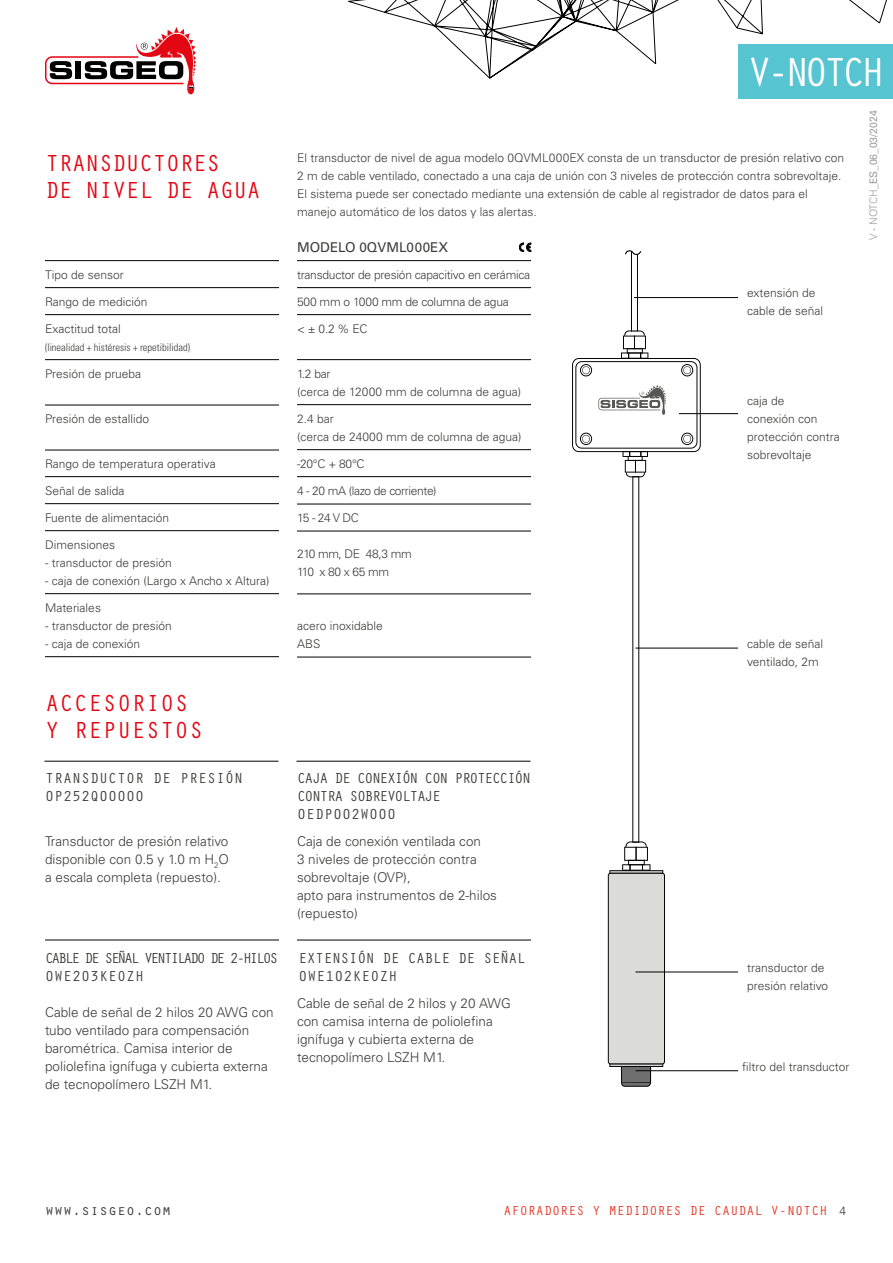
<style>
.page{position:relative;width:893px;height:1263px;background:#fff}
.page>*{position:absolute;margin:0;border:0;box-sizing:border-box;transform-origin:0 0}
.t1{font:42px "Orator Std";letter-spacing:-.15em;color:#fff}
.t2{font:24px/27px "Orator Std";letter-spacing:-.04em;color:#e30613}
.t3{font:24px/27px "Orator Std";color:#e30613}
.t4{font:15px/18px "Orator Std";letter-spacing:-.1em;color:#3c3c3b}
.t5{font:15px/18px "Orator Std";color:#3c3c3b}
.t6{font:15px/18px "Orator Std";letter-spacing:-.16em;color:#3c3c3b}
.t7{font:15px/18px "Orator Std";letter-spacing:-.04em;color:#3c3c3b}
.t8{font:300 13.5px/18px "Univers LT Std";color:#3c3c3b}
.t9{font:13.5px "Orator Std";color:#e63323}
.t10{font:13.5px "Univers LT Std";color:#3c3c3b}
.t11{font:300 12px/18px "Univers LT Std";color:#3c3c3b}
.t12{font:300 12px "Univers LT Std";letter-spacing:-.02em;color:#3c3c3b}
.t13{font:300 12px/18px "Univers LT Std";letter-spacing:-.03em;color:#3c3c3b}
.t14{font:300 condensed 10.5px "Univers LT Std";color:#3c3c3b}
.t15{font:10.5px "Univers LT Std";color:#9d9d9c}
.s1{font-family:"Univers LT";font-weight:300}
.s2{font-family:"Univers LT";font-weight:300;font-size:12px;color:#3c3c3b}
</style>
<div class="page">
<svg style="left:348px;top:0;width:545px;height:78px"></svg>
<div style="left:738px;top:45px;width:155px;height:54px;background:#57c4d1"></div>
<svg style="left:45px;top:27px;width:151px;height:68px"></svg>
<hr style="left:45px;top:260px;width:234px;height:1px;background:#000">
<hr style="left:45px;top:287px;width:234px;height:1px;background:#000">
<hr style="left:45px;top:314px;width:234px;height:1px;background:#000">
<hr style="left:45px;top:359px;width:234px;height:1px;background:#000">
<hr style="left:45px;top:405px;width:234px;height:1px;background:#000">
<hr style="left:45px;top:450px;width:234px;height:1px;background:#000">
<hr style="left:45px;top:476px;width:234px;height:1px;background:#000">
<hr style="left:45px;top:503px;width:234px;height:1px;background:#000">
<hr style="left:45px;top:530px;width:234px;height:1px;background:#000">
<hr style="left:45px;top:593px;width:234px;height:1px;background:#000">
<hr style="left:45px;top:656px;width:234px;height:1px;background:#000">
<hr style="left:297px;top:260px;width:234px;height:1px;background:#000">
<hr style="left:297px;top:287px;width:234px;height:1px;background:#000">
<hr style="left:297px;top:314px;width:234px;height:1px;background:#000">
<hr style="left:297px;top:359px;width:234px;height:1px;background:#000">
<hr style="left:297px;top:404px;width:234px;height:1px;background:#000">
<hr style="left:297px;top:449px;width:234px;height:1px;background:#000">
<hr style="left:297px;top:476px;width:234px;height:1px;background:#000">
<hr style="left:297px;top:504px;width:234px;height:1px;background:#000">
<hr style="left:297px;top:531px;width:234px;height:1px;background:#000">
<hr style="left:297px;top:594px;width:234px;height:1px;background:#000">
<hr style="left:297px;top:657px;width:234px;height:1px;background:#000">
<svg style="left:519px;top:243px;width:12px;height:9px"></svg>
<hr style="left:44px;top:761px;width:234px;height:1px;background:#000">
<hr style="left:45px;top:940px;width:234px;height:1px;background:#000">
<hr style="left:296px;top:761px;width:234px;height:1px;background:#000">
<hr style="left:297px;top:940px;width:234px;height:1px;background:#000">
<hr style="left:635px;top:648px;width:103px;height:1px;background:#000">
<svg style="left:572px;top:250px;width:129px;height:837px"></svg>
<hr style="left:634px;top:297px;width:104px;height:1px;background:#000">
<hr style="left:679px;top:413px;width:59px;height:1px;background:#000">
<hr style="left:635px;top:972px;width:103px;height:1px;background:#000">
<hr style="left:635px;top:1070px;width:103px;height:1px;background:#000">
<h1 class="t1" style="left:747px;top:42px;width:140px">V-NOTCH</h1>
<h2 class="t2" style="left:45px;top:148px;width:217px">TRANSDUCTORES<br>DE NIVEL DE AGUA</h2>
<p class="t11" style="left:297px;top:149px;width:549px">El transductor de nivel de agua modelo 0QVML000EX consta de un transductor de presión relativo con 2 m de cable ventilado, conectado a una caja de unión con 3 niveles de protección contra sobrevoltaje.<br>El sistema puede ser conectado mediante una extensión de cable al registrador de datos para el manejo automático de los datos y las alertas.</p>
<p class="t11" style="left:45px;top:266px;width:80px">Tipo de sensor</p>
<p class="t11" style="left:45px;top:293px;width:104px">Rango de medición</p>
<p class="t11" style="left:45px;top:320px;width:77px">Exactitud total</p>
<p class="t14" style="left:45px;top:341px;width:147px">(linealidad + histéresis + repetibilidad)</p>
<p class="t11" style="left:45px;top:365px;width:98px">Presión de prueba</p>
<p class="t11" style="left:45px;top:410px;width:106px">Presión de estallido</p>
<p class="t11" style="left:45px;top:455px;width:172px">Rango de temperatura operativa</p>
<p class="t11" style="left:45px;top:482px;width:81px">Señal de salida</p>
<p class="t11" style="left:45px;top:509px;width:126px">Fuente de alimentación</p>
<p class="t11" style="left:45px;top:536px;width:72px">Dimensiones</p>
<p class="t11" style="left:45px;top:554px;width:128px">- transductor de presión</p>
<p class="t11" style="left:45px;top:572px;width:226px">- caja de conexión (Largo x Ancho x Altura)</p>
<p class="t11" style="left:45px;top:599px;width:57px">Materiales</p>
<p class="t11" style="left:45px;top:617px;width:128px">- transductor de presión</p>
<p class="t11" style="left:45px;top:635px;width:97px">- caja de conexión</p>
<h2 class="t3" style="left:45px;top:688px;width:160px">ACCESORIOS<br>Y REPUESTOS</h2>
<p class="t5" style="left:45px;top:768px;width:200px">TRANSDUCTOR DE PRESIÓN<br>0P252Q00000</p>
<p class="t8" style="left:45px;top:832px;width:186px;text-align:justify">Transductor de presión relativo disponible con 0.5 y 1.0 m H<sub>2</sub>O a escala completa (repuesto).</p>
<p class="t6" style="left:45px;top:948px;width:235px">CABLE DE SEÑAL VENTILADO DE 2-HILOS<br>0WE203KEOZH</p>
<p class="t10" style="left:297px;top:239px;width:153px">MODELO 0QVML000EX</p>
<p class="t12" style="left:297px;top:267px;width:235px">transductor de presión capacitivo en cerámica</p>
<p class="t12" style="left:297px;top:294px;width:213px">500 mm o 1000 mm de columna de agua</p>
<p class="t11" style="left:297px;top:320px;width:72px">&lt; ± 0.2 % EC</p>
<p class="t11" style="left:297px;top:365px;width:225px">1.2 bar<br>(cerca de 12000 mm de columna de agua)</p>
<p class="t11" style="left:297px;top:410px;width:226px">2.4 bar<br>(cerca de 24000 mm de columna de agua)</p>
<p class="t11" style="left:297px;top:455px;width:69px">-20°C + 80°C</p>
<p class="t13" style="left:297px;top:482px;width:141px">4 - 20 mA (lazo de corriente)</p>
<p class="t11" style="left:297px;top:509px;width:63px">15 - 24 V DC</p>
<p class="t13" style="left:297px;top:545px;width:116px">210 mm, DE 48,3 mm<br>110 x 80 x 65 mm</p>
<p class="t11" style="left:297px;top:617px;width:87px">acero inoxidable<br>ABS</p>
<p class="t4" style="left:297px;top:768px;width:235px">CAJA DE CONEXIÓN CON PROTECCIÓN<br>CONTRA SOBREVOLTAJE<br>0EDP002W000</p>
<p class="t8" style="left:297px;top:832px;width:201px">Caja de conexión ventilada con<br>3 niveles de protección contra sobrevoltaje (OVP),<br>apto para instrumentos de 2-hilos (repuesto)</p>
<p class="t7" style="left:298px;top:948px;width:229px">EXTENSIÓN DE CABLE DE SEÑAL<br>0WE102KEOZH</p>
<p class="t8" style="left:45px;top:1003px;width:230px">Cable de señal de 2 hilos 20 AWG con tubo ventilado para compensación barométrica. Camisa interior de poliolefina ignífuga y cubierta externa de tecnopolímero LSZH M1.</p>
<p class="t8" style="left:297px;top:994px;width:215px">Cable de señal de 2 hilos y 20 AWG con camisa interna de poliolefina ignífuga y cubierta externa de tecnopolímero LSZH M1.</p>
<p class="t11" style="left:747px;top:284px;width:78px">extensión de cable de señal</p>
<p class="t11" style="left:747px;top:392px;width:94px">caja de<br>conexión con protección contra sobrevoltaje</p>
<p class="t11" style="left:747px;top:635px;width:78px">cable de señal ventilado, 2m</p>
<p class="t11" style="left:747px;top:959px;width:83px">transductor de presión relativo</p>
<p class="t11" style="left:742px;top:1058px;width:109px">filtro del transductor</p>
<p class="t15" style="left:867px;top:240px;width:131px;rotate:-90deg"><span class="s1">V - NOTCH</span>_ES_06_03/2024</p>
<p class="t5" style="left:45px;top:1200px;width:127px">www.sisgeo.com</p>
<p class="t9" style="left:503px;top:1201px;width:344px">AFORADORES Y MEDIDORES DE CAUDAL V-NOTCH <span class="s2">4</span></p>
</div>
